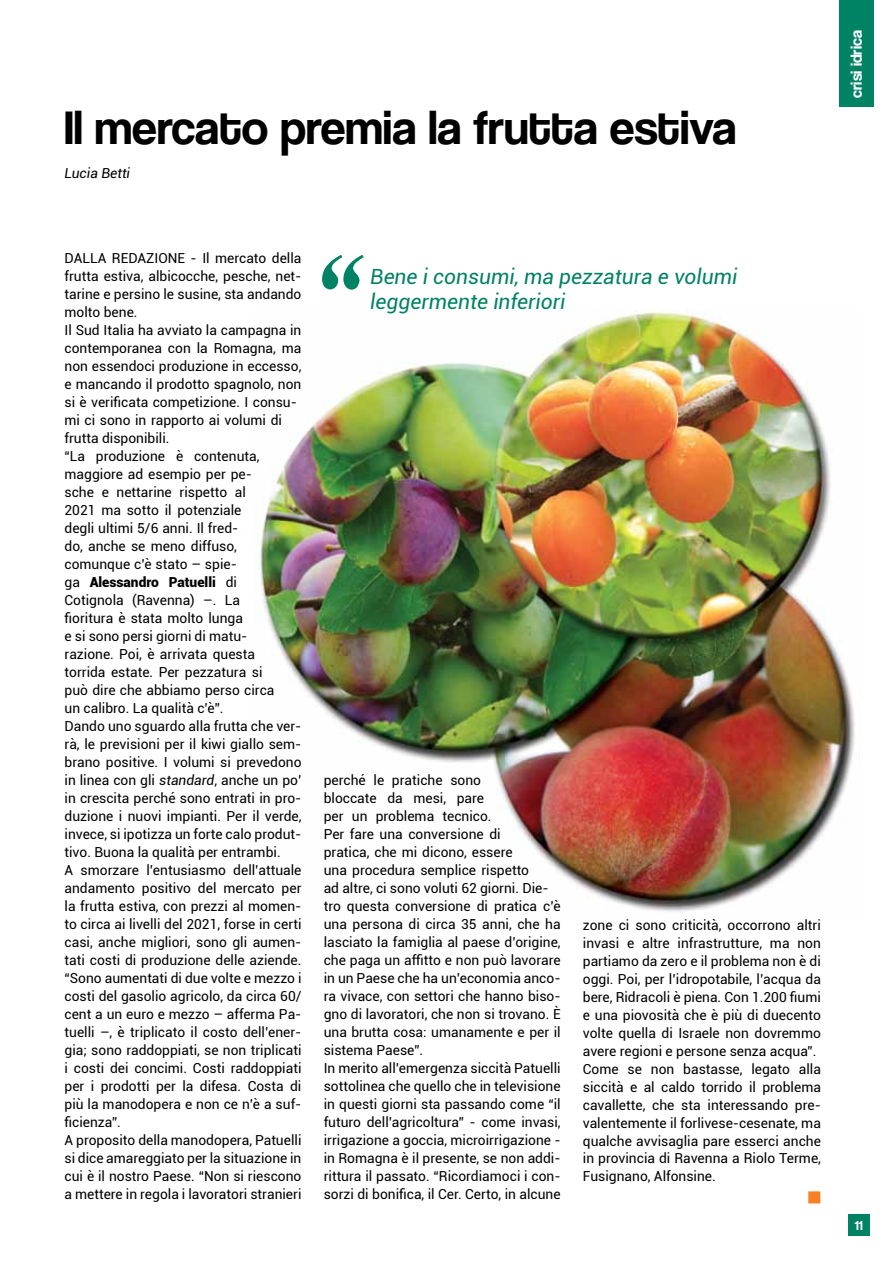
<style>
.page{position:relative;width:893px;height:1263px;background:#fff}
.page>*{position:absolute;margin:0;border:0;box-sizing:border-box;transform-origin:0 0}
.t1{font:49.5px "Coolvetica Rg";color:#000}
.t2{font:italic 21px/25.2px "Roboto";color:#008265}
.t3{font:16.5px "Coolvetica Rg";color:#fff}
.t4{font:13.8px/18px "Roboto";color:#000}
.t5{font:italic 13.8px "Roboto";color:#000}
.t6{font:13.5px "Coolvetica Rg";color:#fff}
.s1{font-weight:900}
.s2{font-style:italic}
</style>
<div class="page">
<div style="left:848px;top:1214px;width:22px;height:21px;background:#008265"></div>
<div style="left:840px;top:0;width:34px;height:106px;background:#008265"></div>
<img style="left:260px;top:311px;width:595px;height:601px">
<svg style="left:322px;top:255px;width:42px;height:35px"></svg>
<h1 class="t1" style="left:65px;top:98px;width:673px">Il mercato premia la frutta estiva</h1>
<p class="t5" style="left:65px;top:163px;width:67px">Lucia Betti</p>
<p class="t4" style="left:65px;top:249px;width:238px">DALLA REDAZION E - Il mercato della frutta estiva, albicocche, pesche, net&shy;tarine e persino le susine, sta andando molto bene.<br>Il Sud Italia ha avviato la campagna in contemporanea con la Romagna, ma non essendoci produzione in eccesso, e mancando il prodotto spagnolo, non si è verificata competizione. I consu&shy;mi ci sono in rapporto ai volumi di frutta disponibili.<br>“La produzione è contenuta, maggiore ad esempio per pe-<br>sche e nettarine rispetto al<br>2021 ma sotto il potenziale<br>degli ultimi 5/6 anni. Il fred-<br>do, anche se meno diffuso, comunque c’è stato – spie-<br>ga <span class="s1">Alessandro Patuelli</span> di<br>Cotignola (Ravenna) –. La<br>fioritura è stata molto lunga<br>e si sono persi giorni di matu-<br>razione. Poi, è arrivata questa<br>torrida estate. Per pezzatura si<br>può dire che abbiamo perso circa<br>un calibro. La qualità c’è”.<br>Dando uno sguardo alla frutta che ver&shy;rà, le previsioni per il kiwi giallo sem&shy;brano positive. I volumi si prevedono in linea con gli <span class="s2">standard</span>, anche un po’ in crescita perché sono entrati in pro&shy;duzione i nuovi impianti. Per il verde, invece, si ipotizza un forte calo produt&shy;tivo. Buona la qualità per entrambi.<br>A smorzare l’entusiasmo dell’attuale andamento positivo del mercato per la frutta estiva, con prezzi al momen&shy;to circa ai livelli del 2021, forse in certi casi, anche migliori, sono gli aumen&shy;tati costi di produzione delle aziende. “Sono aumentati di due volte e mezzo i costi del gasolio agricolo, da circa 60/ cent a un euro e mezzo – afferma Pa&shy;tuelli –, è triplicato il costo dell’ener&shy;gia; sono raddoppiati, se non triplicati i costi dei concimi. Costi raddoppiati per i prodotti per la difesa. Costa di più la manodopera e non ce n’è a suf&shy;ficienza”.<br>A proposito della manodopera, Patuelli si dice amareggiato per la situazione in cui è il nostro Paese. “Non si riescono a mettere in regola i lavoratori stranieri</p>
<h2 class="t2" style="left:370px;top:263px;width:369px">Bene i consumi, ma pezzatura e volumi leggermente inferiori</h2>
<p class="t4" style="left:324px;top:770px;width:238px">perché le pratiche sono<br>bloccate da mesi, pare<br>per un problema tecnico.<br>Per fare una conversione di<br>pratica, che mi dicono, essere<br>una procedura semplice rispetto<br>ad altre, ci sono voluti 62 giorni. Die&shy;tro questa conversione di pratica c’è una persona di circa 35 anni, che ha lasciato la famiglia al paese d’origine, che paga un affitto e non può lavorare in un Paese che ha un’economia anco&shy;ra vivace, con settori che hanno biso&shy;gno di lavoratori, che non si trovano. È una brutta cosa: umanamente e per il sistema Paese”.<br>In merito all’emergenza siccità Patuelli sottolinea che quello che in televisione in questi giorni sta passando come “il futuro dell’agricoltura” - come invasi, irrigazione a goccia, microirrigazione - in Romagna è il presente, se non addi&shy;rittura il passato. “Ricordiamoci i con&shy;sorzi di bonifica, il Cer. Certo, in alcune</p>
<p class="t4" style="left:583px;top:915px;width:240px">zone ci sono criticità, occorrono altri invasi e altre infrastrutture, ma non partiamo da zero e il problema non è di oggi. Poi, per l’idropotabile, l’acqua da bere, Ridracoli è piena. Con 1.200 fiumi e una piovosità che è più di duecento volte quella di Israele non dovremmo avere regioni e persone senza acqua”.<br>Come se non bastasse, legato alla siccità e al caldo torrido il problema cavallette, che sta interessando pre&shy;valentemente il forlivese-cesenate, ma qualche avvisaglia pare esserci anche in provincia di Ravenna a Riolo Terme, Fusignano, Alfonsine.</p>
<p class="t3" style="left:846px;top:98px;width:69px;rotate:-90deg">crisi idrica</p>
<p class="t6" style="left:855px;top:1217px;width:9px">11</p>
</div>
